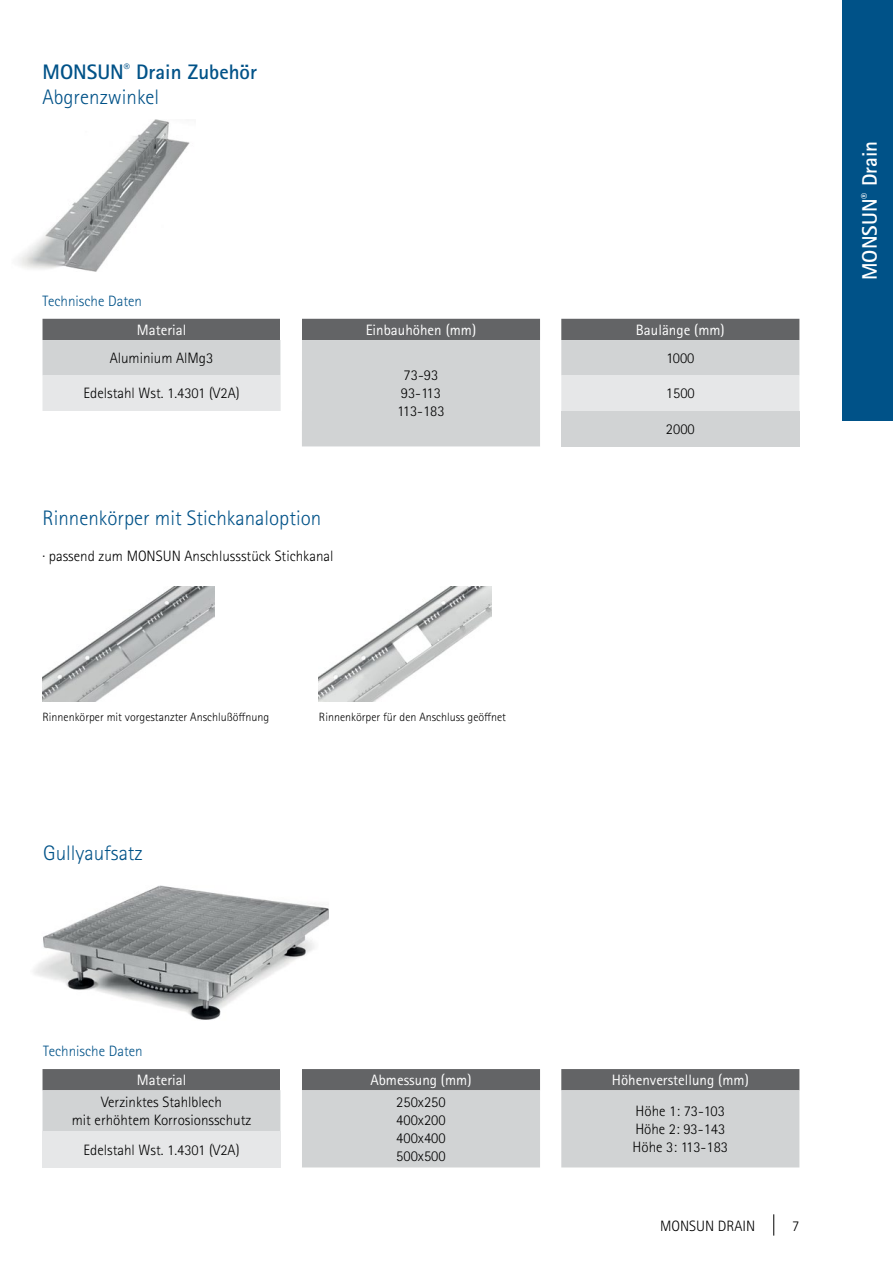
<style>
.page{position:relative;width:893px;height:1263px;background:#fff}
.page>*{position:absolute;margin:0;border:0;box-sizing:border-box;transform-origin:0 0}
.t1{font:300 21px "Rotis Sans Serif Pro";color:#005288}
.t2{font:700 21px/25.2px "Rotis Sans Serif Pro";color:#005288}
.t3{font:700 21px "Rotis Sans Serif Pro";color:#fff}
.t4{font:300 15px/18px "Rotis Sans Serif Pro";color:#000;text-align:center}
.t5{font:15px "Rotis Sans Serif Pro";color:#fff}
.t6{font:300 15px "Rotis Sans Serif Pro";color:#005288}
.t7{font:300 12px "Rotis Sans Serif Pro";color:#000}
.s1{font-weight:300}
</style>
<div class="page">
<svg style="left:773px;top:1214px;width:1px;height:21px"></svg>
<div style="left:842px;top:0;width:51px;height:421px;background:#005288"></div>
<div style="left:302px;top:411px;width:238px;height:35px;background:#d1d3d4"></div>
<svg style="left:43px;top:319px;width:756px;height:92px;background:#c1c2c3"></svg>
<div style="left:561px;top:411px;width:238px;height:35px;background:#d1d3d4"></div>
<img style="left:18px;top:120px;width:172px;height:152px">
<img style="left:43px;top:587px;width:172px;height:114px">
<img style="left:319px;top:587px;width:172px;height:114px">
<svg style="left:43px;top:1069px;width:756px;height:98px;background:#babcbd"></svg>
<div style="left:43px;top:1131px;width:238px;height:36px;background:#e6e7e8"></div>
<img style="left:34px;top:886px;width:295px;height:134px">
<h1 class="t2" style="left:43px;top:59px;width:216px">MONSUN<sup>®</sup> Drain Zubehör<br><span class="s1">Abgrenzwinkel</span></h1>
<p class="t6" style="left:43px;top:292px;width:101px">Technische Daten</p>
<p class="t5" style="left:137px;top:321px;width:51px">Material</p>
<p class="t5" style="left:366px;top:321px;width:112px">Einbauhöhen (mm)</p>
<p class="t5" style="left:636px;top:321px;width:90px">Baulänge (mm)</p>
<p class="t4" style="left:110px;top:349px;width:105px">Aluminium AlMg3</p>
<p class="t4" style="left:397px;top:367px;width:49px">73-93<br>93-113<br>113-183</p>
<p class="t4" style="left:666px;top:349px;width:30px">1000</p>
<p class="t4" style="left:84px;top:385px;width:158px">Edelstahl Wst. 1.4301 (V2A)</p>
<p class="t4" style="left:666px;top:385px;width:30px">1500</p>
<p class="t4" style="left:666px;top:420px;width:30px">2000</p>
<h1 class="t1" style="left:43px;top:506px;width:280px">Rinnenkörper mit Stichkanaloption</h1>
<p class="t4" style="left:43px;top:547px;width:293px">· passend zum MONSUN Anschlussstück Stichkanal</p>
<p class="t7" style="left:43px;top:710px;width:228px">Rinnenkörper mit vorgestanzter Anschlußöffnung</p>
<p class="t7" style="left:319px;top:710px;width:189px">Rinnenkörper für den Anschluss geöffnet</p>
<h1 class="t1" style="left:43px;top:841px;width:101px">Gullyaufsatz</h1>
<h1 class="t3" style="left:856px;top:280px;width:141px;rotate:-90deg">MONSUN<sup>®</sup> Drain</h1>
<p class="t6" style="left:43px;top:1043px;width:101px">Technische Daten</p>
<p class="t5" style="left:137px;top:1071px;width:51px">Material</p>
<p class="t5" style="left:370px;top:1071px;width:103px">Abmessung (mm)</p>
<p class="t5" style="left:612px;top:1071px;width:138px">Höhenverstellung (mm)</p>
<p class="t4" style="left:72px;top:1093px;width:181px">Verzinktes Stahlblech<br>mit erhöhtem Korrosionsschutz</p>
<p class="t4" style="left:396px;top:1093px;width:51px;text-align:justify">250x250<br>400x200<br>400x400<br>500x500</p>
<p class="t4" style="left:635px;top:1102px;width:91px;text-align:left">Höhe 1: 73-103<br>Höhe 2: 93-143</p>
<p class="t4" style="left:84px;top:1141px;width:158px">Edelstahl Wst. 1.4301 (V2A)</p>
<p class="t4" style="left:633px;top:1138px;width:97px">Höhe 3: 113-183</p>
<p class="t4" style="left:660px;top:1217px;width:97px">MONSUN DRAIN</p>
<p class="t4" style="left:792px;top:1217px;width:9px">7</p>
</div>
